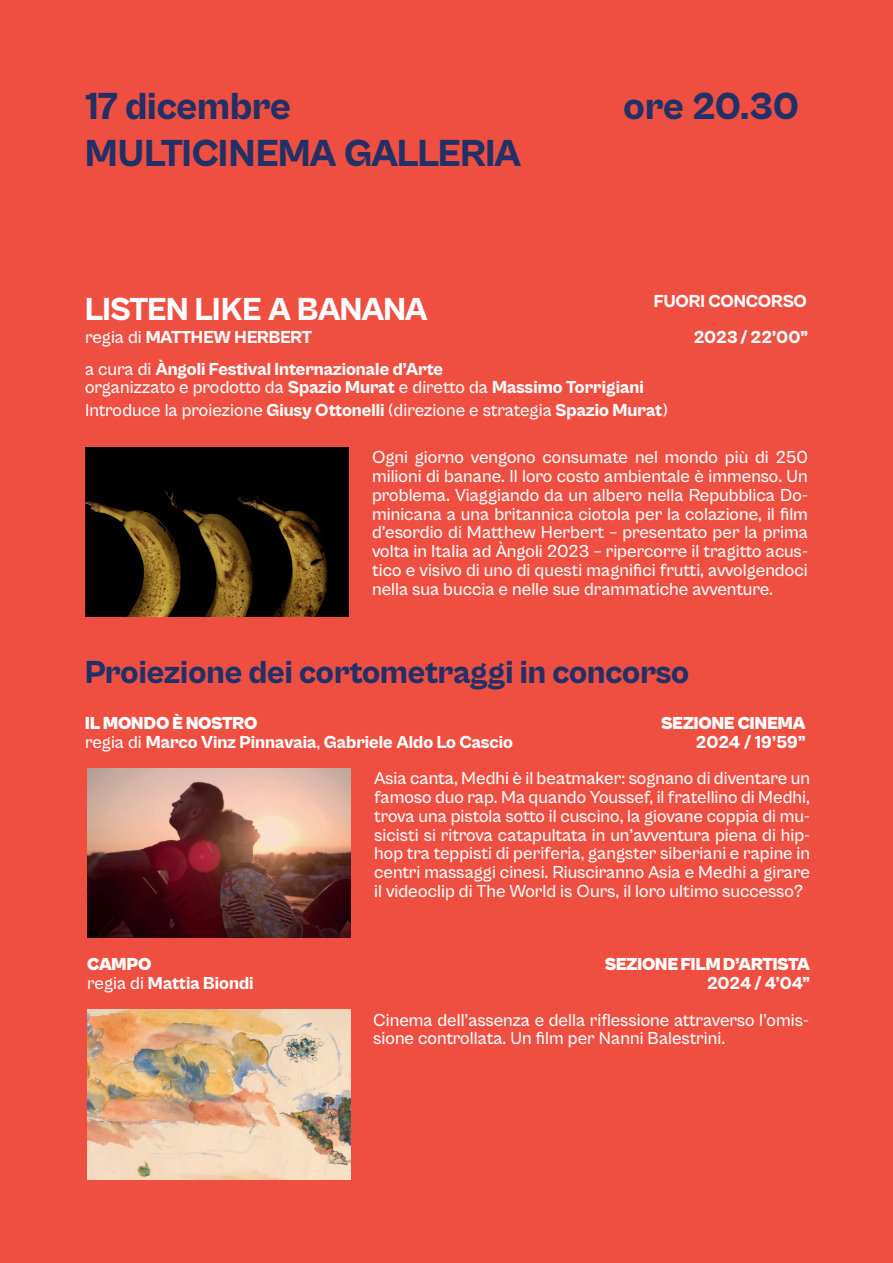
<style>
.page{position:relative;width:893px;height:1263px;background:#ef4f41}
.page>*{position:absolute;margin:0;border:0;box-sizing:border-box;transform-origin:0 0}
.t1{font:800 39px "Cabinet Grotesk";letter-spacing:-.01em;color:#213066}
.t2{font:800 33px "Cabinet Grotesk";color:#213066}
.t3{font:800 33px "Cabinet Grotesk";letter-spacing:-.025em;color:#fff}
.t4{font:500 18px/18.8px "Cabinet Grotesk";color:#fff;text-align:justify}
.t5{font:800 18px/18.8px "Cabinet Grotesk";letter-spacing:-.005em;color:#fff}
.t6{font:900 18px "Cabinet Grotesk";letter-spacing:-.005em;color:#fff}
.s1{font-weight:500}
.s2{font-weight:800}
</style>
<div class="page">
<img style="left:85px;top:448px;width:264px;height:169px">
<img style="left:87px;top:769px;width:264px;height:169px">
<img style="left:87px;top:1010px;width:264px;height:169px">
<h1 class="t1" style="left:85px;top:85px;width:207px">17 dicembre</h1>
<h1 class="t1" style="left:624px;top:85px;width:177px">ore 20.30</h1>
<h1 class="t1" style="left:85px;top:132px;width:438px">MULTICINEMA GALLERIA</h1>
<p class="t5" style="left:654px;top:292px;width:155px">FUORI CONCORSO</p>
<h2 class="t3" style="left:85px;top:291px;width:344px">LISTEN LIKE A BANANA</h2>
<p class="t5" style="left:85px;top:328px;width:228px"><span class="s1">regia di</span> MATTHEW HERBERT</p>
<p class="t5" style="left:693px;top:328px;width:116px">2023 / 22’00”</p>
<p class="t5" style="left:85px;top:360px;width:560px"><span class="s1">a cura di</span> Àngoli Festival Internazionale d’Arte<br><span class="s1">organizzato e prodotto da</span> Spazio Murat <span class="s1">e diretto da</span> Massimo Torrigiani</p>
<p class="t4" style="left:85px;top:401px;width:584px">Introduce la proiezione <span class="s2">Giusy Ottonelli</span> (direzione e strategia <span class="s2">Spazio Murat</span>)</p>
<p class="t4" style="left:372px;top:448px;width:437px">Ogni giorno vengono consumate nel mondo più di 250 milioni di banane. Il loro costo ambientale è immenso. Un problema. Viaggiando da un albero nella Repubblica Do&shy;minicana a una britannica ciotola per la colazione, il film d’esordio di Matthew Herbert – presentato per la prima volta in Italia ad Àngoli 2023 – ripercorre il tragitto acus&shy;tico e visivo di uno di questi magnifici frutti, avvolgendoci nella sua buccia e nelle sue drammatiche avventure.</p>
<h2 class="t2" style="left:85px;top:654px;width:606px">Proiezione dei cortometraggi in concorso</h2>
<p class="t6" style="left:85px;top:713px;width:174px">IL MONDO È NOSTRO</p>
<p class="t6" style="left:661px;top:713px;width:146px">SEZIONE CINEMA</p>
<p class="t5" style="left:85px;top:733px;width:429px"><span class="s1">regia di</span> Marco Vinz Pinnavaia<span class="s1">,</span> Gabriele Aldo Lo Cascio</p>
<p class="t5" style="left:696px;top:733px;width:111px">2024 / 19’59”</p>
<p class="t4" style="left:374px;top:769px;width:437px">Asia canta, Medhi è il beatmaker: sognano di diventare un famoso duo rap. Ma quando Youssef, il fratellino di Medhi, trova una pistola sotto il cuscino, la giovane coppia di mu&shy;sicisti si ritrova catapultata in un’avventura piena di hip&shy;hop tra teppisti di periferia, gangster siberiani e rapine in centri massaggi cinesi. Riusciranno Asia e Medhi a girare il videoclip di The World is Ours, il loro ultimo successo?</p>
<p class="t6" style="left:87px;top:955px;width:66px">CAMPO</p>
<p class="t6" style="left:605px;top:955px;width:207px">SEZIONE FILM D’ARTISTA</p>
<p class="t5" style="left:87px;top:974px;width:168px"><span class="s1">regia di</span> Mattia Biondi</p>
<p class="t5" style="left:707px;top:974px;width:105px">2024 / 4’04”</p>
<p class="t4" style="left:373px;top:1010px;width:437px">Cinema dell’assenza e della riflessione attraverso l’omis&shy;sione controllata. Un film per Nanni Balestrini.</p>
</div>
